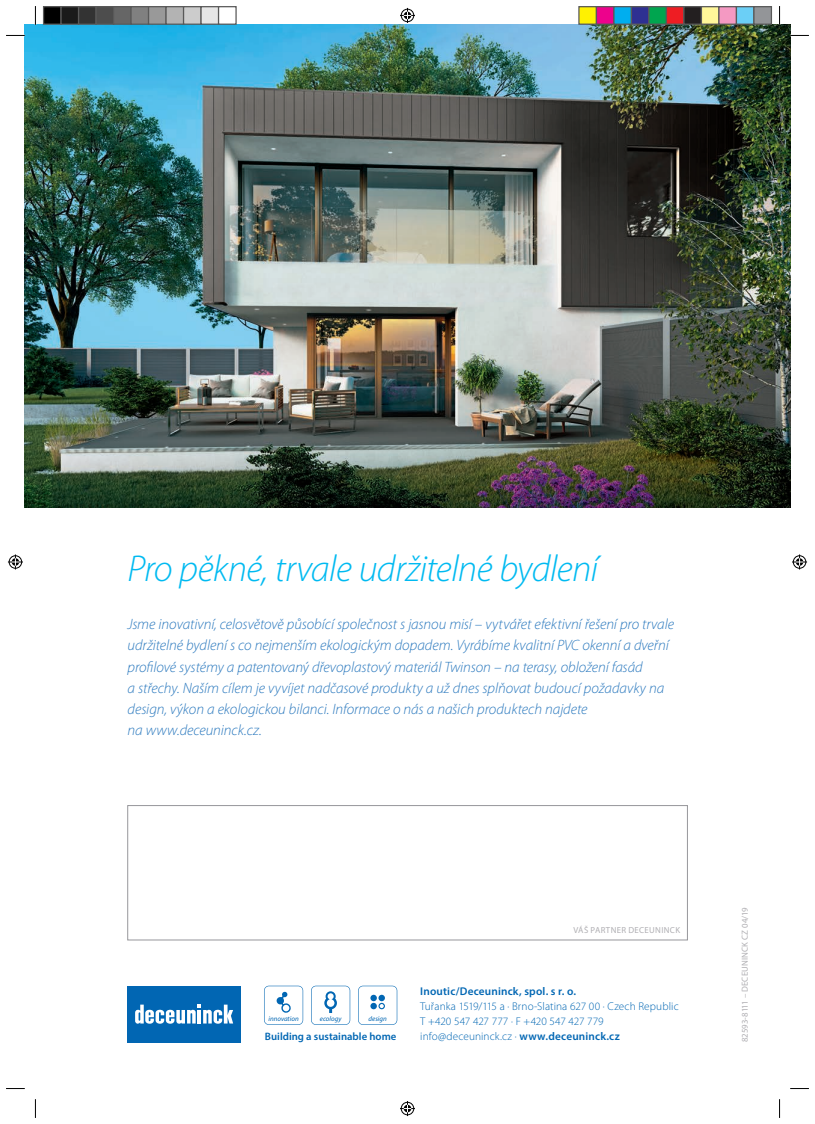
<style>
.page{position:relative;width:815px;height:1124px;background:#fff}
.page>*{position:absolute;margin:0;border:0;box-sizing:border-box;transform-origin:0 0}
.t1{font:italic 300 37.5px "Myriad Pro";letter-spacing:-.02em;color:#00baf1}
.t2{font:italic 300 15px/21.2px "Myriad Pro";letter-spacing:-.005em;color:#2b79be}
.t3{font:300 11.25px/15px "Myriad Pro";letter-spacing:.005em;color:#0166b3}
.t4{font:600 11.25px "Myriad Pro";letter-spacing:.015em;color:#0166b3}
.t5{font:600 10.75px "Myriad Pro";color:#0166b3}
.t6{font:8.75px "Myriad Pro";letter-spacing:.015em;color:#b0afb3}
.t7{font:italic 6.88px "Myriad Pro";color:#0166b3}
.s1{font-weight:600}
</style>
<div class="page">
<div style="left:128px;top:805px;width:560px;height:135px;border:1px solid #97979b"></div>
<div style="left:128px;top:985px;width:113px;height:57px;background:#0166b3"></div>
<svg style="left:135px;top:1004px;width:98px;height:20px"></svg>
<svg style="left:358px;top:985px;width:39px;height:39px"></svg>
<svg style="left:311px;top:985px;width:39px;height:39px"></svg>
<svg style="left:264px;top:985px;width:39px;height:39px"></svg>
<img style="left:25px;top:25px;width:765px;height:482px">
<svg style="left:6px;top:35px;width:19px;height:1px"></svg>
<svg style="left:790px;top:35px;width:19px;height:1px"></svg>
<svg style="left:6px;top:1088px;width:19px;height:1px"></svg>
<svg style="left:790px;top:1088px;width:19px;height:1px"></svg>
<svg style="left:35px;top:6px;width:1px;height:19px"></svg>
<svg style="left:35px;top:1099px;width:1px;height:18px"></svg>
<svg style="left:779px;top:6px;width:1px;height:19px"></svg>
<svg style="left:779px;top:1099px;width:1px;height:18px"></svg>
<svg style="left:400px;top:8px;width:15px;height:15px"></svg>
<svg style="left:400px;top:1101px;width:15px;height:14px"></svg>
<svg style="left:8px;top:554px;width:15px;height:15px"></svg>
<svg style="left:792px;top:554px;width:15px;height:15px"></svg>
<div style="left:44px;top:7px;width:17px;height:17px;background:#000"></div>
<div style="left:43px;top:6px;width:19px;height:19px;border:1px solid #595959"></div>
<div style="left:61px;top:7px;width:18px;height:17px;background:#1a1a1a"></div>
<div style="left:60px;top:6px;width:19px;height:19px;border:1px solid #595959"></div>
<div style="left:79px;top:7px;width:17px;height:17px;background:#333"></div>
<div style="left:78px;top:6px;width:19px;height:19px;border:1px solid #595959"></div>
<div style="left:96px;top:7px;width:18px;height:17px;background:#4d4d4d"></div>
<div style="left:95px;top:6px;width:19px;height:19px;border:1px solid #595959"></div>
<div style="left:114px;top:7px;width:17px;height:17px;background:#666"></div>
<div style="left:113px;top:6px;width:19px;height:19px;border:1px solid #595959"></div>
<div style="left:131px;top:7px;width:18px;height:17px;background:#808080"></div>
<div style="left:130px;top:6px;width:19px;height:19px;border:1px solid #595959"></div>
<div style="left:149px;top:7px;width:17px;height:17px;background:#999"></div>
<div style="left:148px;top:6px;width:19px;height:19px;border:1px solid #595959"></div>
<div style="left:166px;top:7px;width:18px;height:17px;background:#b3b3b3"></div>
<div style="left:165px;top:6px;width:19px;height:19px;border:1px solid #595959"></div>
<div style="left:184px;top:7px;width:17px;height:17px;background:#ccc"></div>
<div style="left:183px;top:6px;width:19px;height:19px;border:1px solid #595959"></div>
<div style="left:201px;top:7px;width:18px;height:17px;background:#e6e6e6"></div>
<div style="left:200px;top:6px;width:19px;height:19px;border:1px solid #595959"></div>
<div style="left:218px;top:6px;width:19px;height:19px;border:1px solid #595959"></div>
<div style="left:579px;top:7px;width:17px;height:17px;background:#fff101"></div>
<div style="left:578px;top:6px;width:19px;height:19px;border:1px solid #595959"></div>
<div style="left:596px;top:7px;width:18px;height:17px;background:#ed028c"></div>
<div style="left:596px;top:6px;width:19px;height:19px;border:1px solid #595959"></div>
<div style="left:614px;top:7px;width:17px;height:17px;background:#00aeef"></div>
<div style="left:613px;top:6px;width:19px;height:19px;border:1px solid #595959"></div>
<div style="left:631px;top:7px;width:18px;height:17px;background:#2e3092"></div>
<div style="left:631px;top:6px;width:19px;height:19px;border:1px solid #595959"></div>
<div style="left:649px;top:7px;width:17px;height:17px;background:#00a54f"></div>
<div style="left:648px;top:6px;width:19px;height:19px;border:1px solid #595959"></div>
<div style="left:666px;top:7px;width:18px;height:17px;background:#ee1d23"></div>
<div style="left:666px;top:6px;width:19px;height:19px;border:1px solid #595959"></div>
<div style="left:684px;top:7px;width:17px;height:17px;background:#231f20"></div>
<div style="left:683px;top:6px;width:19px;height:19px;border:1px solid #595959"></div>
<div style="left:701px;top:7px;width:18px;height:17px;background:#fff79a"></div>
<div style="left:701px;top:6px;width:19px;height:19px;border:1px solid #595959"></div>
<div style="left:719px;top:7px;width:17px;height:17px;background:#f499c2"></div>
<div style="left:718px;top:6px;width:19px;height:19px;border:1px solid #595959"></div>
<div style="left:736px;top:7px;width:18px;height:17px;background:#6bcff6"></div>
<div style="left:736px;top:6px;width:19px;height:19px;border:1px solid #595959"></div>
<div style="left:754px;top:7px;width:17px;height:17px;background:#939598"></div>
<div style="left:753px;top:6px;width:19px;height:19px;border:1px solid #595959"></div>
<h1 class="t1" style="left:128px;top:546px;width:472px">Pro pěkné, trvale udržitelné bydlení</h1>
<p class="t2" style="left:128px;top:613px;width:548px">Jsme inovativní, celosvětově působící společnost s jasnou misí – vytvářet efektivní řešení pro trvale udržitelné bydlení s co nejmenším ekologickým dopadem. Vyrábíme kvalitní PVC okenní a dveřní profilové systémy a patentovaný dřevoplastový materiál Twinson – na terasy, obložení fasád<br>a střechy. Naším cílem je vyvíjet nadčasové produkty a už dnes splňovat budoucí požadavky na design, výkon a ekologickou bilanci. Informace o nás a našich produktech najdete<br>na www.deceuninck.cz.</p>
<p class="t7" style="left:268px;top:1014px;width:32px">innovation</p>
<p class="t7" style="left:320px;top:1014px;width:23px">ecology</p>
<p class="t7" style="left:369px;top:1014px;width:20px">design</p>
<p class="t5" style="left:265px;top:1029px;width:133px">Building a sustainable home</p>
<p class="t6" style="left:573px;top:924px;width:36px">VÁŠ PARTNE</p>
<p class="t6" style="left:621px;top:924px;width:15px">R DECEUNINCK</p>
<p class="t4" style="left:420px;top:983px;width:157px">Inoutic/Deceuninck, spol. s r. o.</p>
<p class="t3" style="left:420px;top:998px;width:260px">Tuřanka 1519/115 a · Brno-Slatina 627 00 · Czech Republic<br>T +420 547 427 777 · F +420 547 427 779 info@deceuninck.cz · <span class="s1">www.deceuninck.cz</span></p>
<p class="t6" style="left:739px;top:1042px;width:137px;rotate:-90deg">82593-8111 – DECEUNINCK CZ 04/19</p>
</div>
